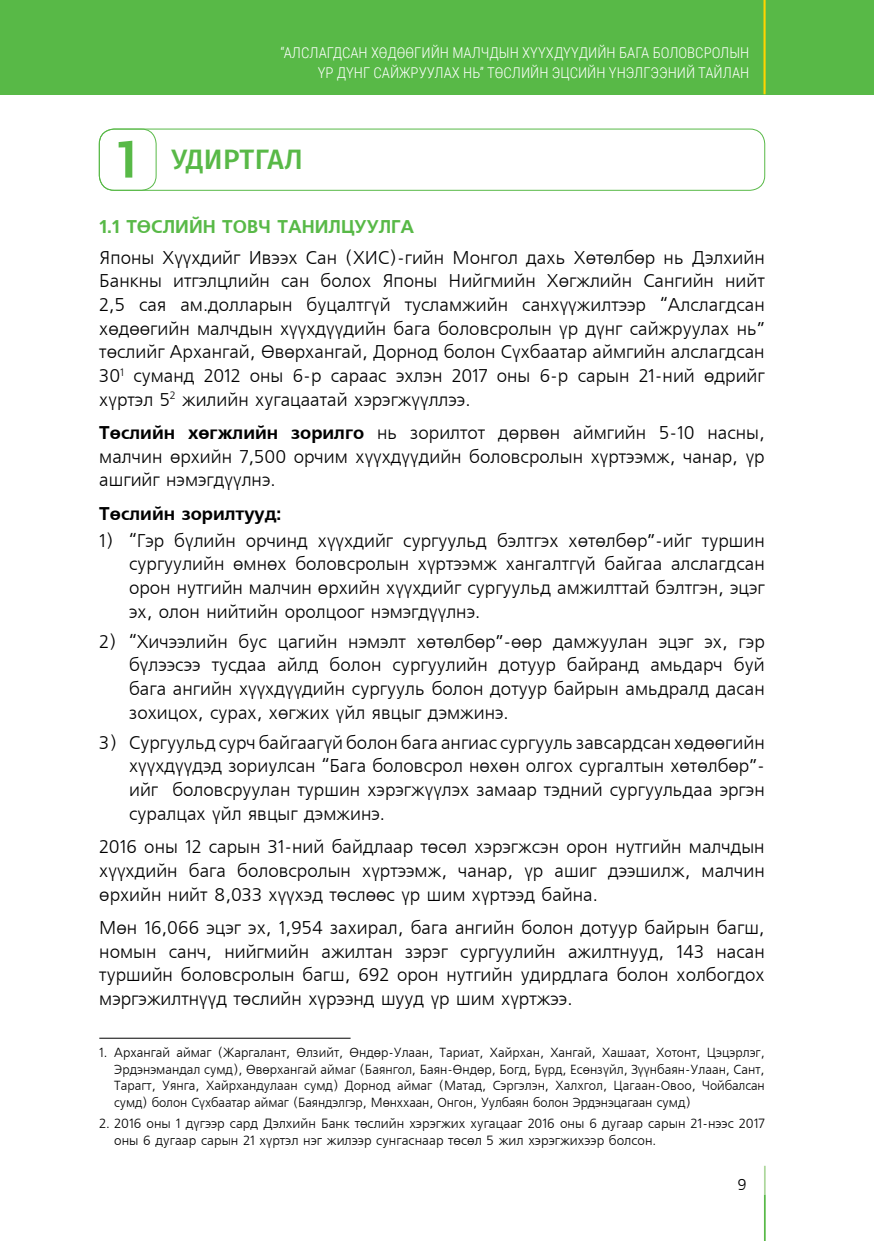
<style>
.page{position:relative;width:874px;height:1241px;background:#fff}
.page>*{position:absolute;margin:0;border:0;box-sizing:border-box;transform-origin:0 0}
.t1{font:500 28px "Fira Sans";letter-spacing:.01em;color:#58b947}
.t2{font:18.38px/23.6px "MAK Freeset";color:#000;text-align:justify}
.t3{font:700 18.38px "MAK Freeset";color:#58b947}
.t4{font:700 18.38px "MAK Freeset";color:#000}
.t5{font:15.75px "MAK Freeset";color:#000}
.t6{font:300 14.88px/19.2px "Roboto Condensed";color:#fff;text-align:right}
.t7{font:13.3px/16.6px "MAK Freeset";color:#000}
.t8{font:13.12px/16.6px "MAK Freeset";letter-spacing:-.01em;color:#000;text-align:justify}
.s1{font-family:"Roboto";font-weight:700;font-stretch:condensed;font-size:51.1px}
.s2{font-weight:700}
</style>
<div class="page">
<div style="left:0;top:0;width:873px;height:94px;background:#58b947"></div>
<hr style="left:763px;top:0;width:2px;height:94px;background:#ffd400">
<hr style="left:763px;top:1194px;width:2px;height:46px;background:#58b947">
<hr style="left:763px;top:1165px;width:2px;height:29px;background:#add79c">
<div style="left:99px;top:129px;width:665px;height:62px;border:1px solid #58b947;border-radius:15px"></div>
<div style="left:99px;top:129px;width:57px;height:62px;border:1px solid #58b947;border-radius:15px"></div>
<hr style="left:99px;top:1037px;width:251px;height:1px;background:#000">
<p class="t6" style="left:280px;top:43px;width:470px">“АЛСЛАГДСАН ХӨДӨӨГИЙН МАЛЧДЫН ХҮҮХДҮҮДИЙН БАГА БОЛОВСРОЛЫН<br>ҮР ДҮНГ САЙЖРУУЛАХ НЬ” ТӨСЛИЙН ЭЦСИЙН ҮНЭЛГЭЭНИЙ ТАЙЛАН</p>
<h1 class="t1" style="left:114px;top:139px;width:190px"><span class="s1">1</span> УДИРТГАЛ</h1>
<p class="t3" style="left:99px;top:216px;width:316px">1.1 ТӨСЛИЙН ТОВЧ ТАНИЛЦУУЛГА</p>
<p class="t2" style="left:99px;top:246px;width:666px">Японы Хүүхдийг Ивээх Сан (ХИС)-гийн Монгол дахь Хөтөлбөр нь Дэлхийн Банкны итгэлцлийн сан болох Японы Нийгмийн Хөгжлийн Сангийн нийт 2,5 сая ам.долларын буцалтгүй тусламжийн санхүүжилтээр “Алслагдсан хөдөөгийн малчдын хүүхдүүдийн бага боловсролын үр дүнг сайжруулах нь” төслийг Архангай, Өвөрхангай, Дорнод болон Сүхбаатар аймгийн алслагдсан 30<sup>1</sup> суманд 2012 оны 6-р сараас эхлэн 2017 оны 6-р сарын 21-ний өдрийг хүртэл 5<sup>2</sup> жилийн хугацаатай хэрэгжүүллээ.</p>
<p class="t2" style="left:99px;top:422px;width:666px"><span class="s2">Төслийн хөгжлийн зорилго</span> нь зорилтот дөрвөн аймгийн 5-10 насны, малчин өрхийн 7,500 орчим хүүхдүүдийн боловсролын хүртээмж, чанар, үр ашгийг нэмэгдүүлнэ.</p>
<p class="t4" style="left:99px;top:503px;width:183px">Төслийн зорилтууд:</p>
<p class="t2" style="left:129px;top:529px;width:636px;text-indent:-30px">1) “Гэр бүлийн орчинд хүүхдийг сургуульд бэлтгэх хөтөлбөр”-ийг туршин сургуулийн өмнөх боловсролын хүртээмж хангалтгүй байгаа алслагдсан орон нутгийн малчин өрхийн хүүхдийг сургуульд амжилттай бэлтгэн, эцэг эх, олон нийтийн оролцоог нэмэгдүүлнэ.</p>
<p class="t2" style="left:129px;top:630px;width:637px;text-indent:-30px">2) “Хичээлийн бус цагийн нэмэлт хөтөлбөр”-өөр дамжуулан эцэг эх, гэр бүлээсээ тусдаа айлд болон сургуулийн дотуур байранд амьдарч буй бага ангийн хүүхдүүдийн сургууль болон дотуур байрын амьдралд дасан зохицох, сурах, хөгжих үйл явцыг дэмжинэ.</p>
<p class="t2" style="left:129px;top:731px;width:636px;text-indent:-30px">3) Сургуульд сурч байгаагүй болон бага ангиас сургууль завсардсан хөдөөгийн хүүхдүүдэд зориулсан “Бага боловсрол нөхөн олгох сургалтын хөтөлбөр”- ийг боловсруулан туршин хэрэгжүүлэх замаар тэдний сургуульдаа эргэн суралцах үйл явцыг дэмжинэ.</p>
<p class="t2" style="left:99px;top:835px;width:666px">2016 оны 12 сарын 31-ний байдлаар төсөл хэрэгжсэн орон нутгийн малчдын хүүхдийн бага боловсролын хүртээмж, чанар, үр ашиг дээшилж, малчин өрхийн нийт 8,033 хүүхэд төслөөс үр шим хүртээд байна.</p>
<p class="t2" style="left:99px;top:916px;width:666px">Мөн 16,066 эцэг эх, 1,954 захирал, бага ангийн болон дотуур байрын багш, номын санч, нийгмийн ажилтан зэрэг сургуулийн ажилтнууд, 143 насан туршийн боловсролын багш, 692 орон нутгийн удирдлага болон холбогдох мэргэжилтнүүд төслийн хүрээнд шууд үр шим хүртжээ.</p>
<p class="t8" style="left:114px;top:1044px;width:651px;text-indent:-15px">1. Архангай аймаг (Жаргалант, Өлзийт, Өндөр-Улаан, Тариат, Хайрхан, Хангай, Хашаат, Хотонт, Цэцэрлэг, Эрдэнэмандал сумд), Өвөрхангай аймаг (Баянгол, Баян-Өндөр, Богд, Бүрд, Есөнзүйл, Зүүнбаян-Улаан, Сант, Тарагт, Уянга, Хайрхандулаан сумд) Дорнод аймаг (Матад, Сэргэлэн, Халхгол, Цагаан-Овоо, Чойбалсан сумд) болон Сүхбаатар аймаг (Баяндэлгэр, Мөнххаан, Онгон, Уулбаян болон Эрдэнэцагаан сумд)</p>
<p class="t7" style="left:114px;top:1115px;width:651px;text-indent:-15px">2. 2016 оны 1 дүгээр сард Дэлхийн Банк төслийн хэрэгжих хугацааг 2016 оны 6 дугаар сарын 21-нээс 2017 оны 6 дугаар сарын 21 хүртэл нэг жилээр сунгаснаар төсөл 5 жил хэрэгжихээр болсон.</p>
<p class="t5" style="left:737px;top:1175px;width:11px">9</p>
</div>
